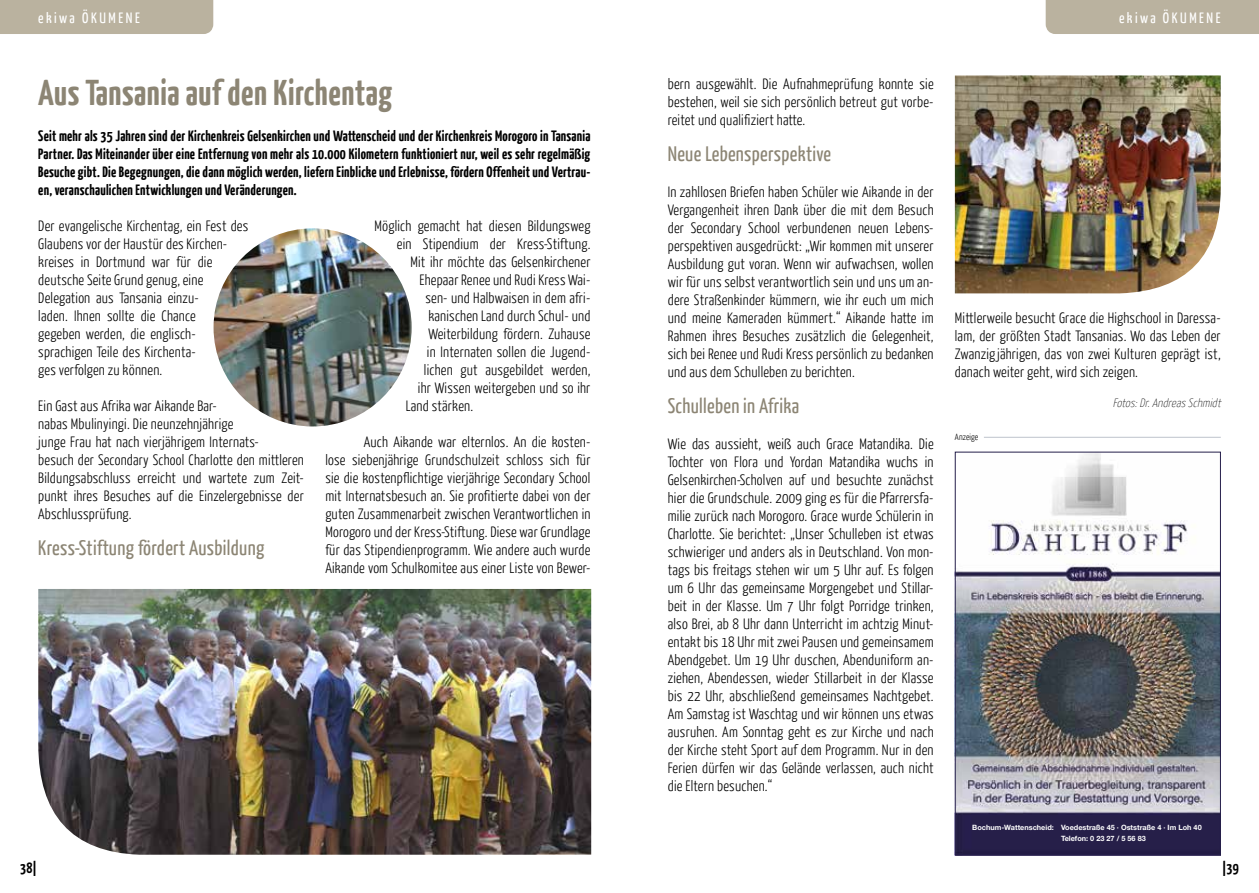
<style>
.page{position:relative;width:1259px;height:893px;background:#fff}
.page>*{position:absolute;margin:0;border:0;box-sizing:border-box;transform-origin:0 0}
.t1{font:700 36px "Yanone Kaffeesatz";letter-spacing:.015em;color:#8c8574}
.t2{font:21px "Yanone Kaffeesatz";letter-spacing:.015em;color:#8c8574}
.t3{font:300 15px/18px "Yanone Kaffeesatz";letter-spacing:.015em;color:#000;text-align:justify}
.t4{font:700 15px/18px "Yanone Kaffeesatz";letter-spacing:.015em;color:#000;text-align:justify}
.t5{font:15px "Yanone Kaffeesatz";letter-spacing:.17em;color:#fff}
.t6{font:italic 100 12px "Yanone Kaffeesatz";color:#000}
.t7{font:300 9px "Yanone Kaffeesatz";letter-spacing:.015em;color:#000}
.t8{font:700 7.35px/10.8px "Helvetica Neue";color:#fff}
</style>
<div class="page">
<img style="left:38px;top:589px;width:553px;height:266px">
<img style="left:955px;top:75px;width:265px;height:218px">
<img style="left:213px;top:228px;width:199px;height:198px;border-radius:99px">
<img style="left:957px;top:454px;width:261px;height:399px">
<div style="left:955px;top:452px;width:265px;height:403px;border:1px solid #241e4a"></div>
<hr style="left:984px;top:437px;width:236px;height:1px;background:#bec3cc">
<div style="left:0;top:0;width:213px;height:34px;background:#bab29f"></div>
<div style="left:1045px;top:0;width:214px;height:34px;background:#bab29f"></div>
<p class="t5" style="left:38px;top:8px;width:103px">ekiwa ÖKUMENE</p>
<p class="t5" style="left:1119px;top:8px;width:103px">ekiwa ÖKUMENE</p>
<h1 class="t1" style="left:38px;top:69px;width:355px">Aus Tansania auf den Kirchentag</h1>
<p class="t4" style="left:38px;top:126px;width:554px">Seit mehr als 35 Jahren sind der Kirchenkreis Gelsenkirchen und Wattenscheid und der Kirchenkreis Morogoro in Tansania Partner. Das Miteinander über eine Entfernung von mehr als 10.000 Kilometern funktioniert nur, weil es sehr regelmäßig Besuche gibt. Die Begegnungen, die dann möglich werden, liefern Einblicke und Erlebnisse, fördern Offenheit und Vertrau&shy;en, veranschaulichen Entwicklungen und Veränderungen.</p>
<p class="t3" style="left:38px;top:217px;width:212px;text-align:left">Der evangelische Kirchentag, ein Fest des<br>Glaubens vor der Haustür des Kirchen&shy;kreises in Dortmund war für die deutsche Seite Grund genug, eine<br>Delegation aus Tansania einzu-<br>laden. Ihnen sollte die Chance<br>gegeben werden, die englisch&shy;sprachigen Teile des Kirchenta-<br>ges verfolgen zu können.</p>
<p class="t3" style="left:38px;top:397px;width:267px;text-align:left">Ein Gast aus Afrika war Aikande Bar-<br>nabas Mbulinyingi. Die neunzehnjährige<br>junge Frau hat nach vierjährigem Internats-<br>besuch der Secondary School Charlotte den mittleren Bildungsabschluss erreicht und wartete zum Zeit&shy;punkt ihres Besuches auf die Einzelergebnisse der Abschlussprüfung.</p>
<h2 class="t2" style="left:38px;top:535px;width:227px">Kress-Stiftung fördert Ausbildung</h2>
<p class="t3" style="left:374px;top:217px;width:218px">Möglich gemacht hat diesen Bildungsweg</p>
<p class="t3" style="left:397px;top:235px;width:195px">ein Stipendium der Kress-Stiftung.</p>
<p class="t3" style="left:410px;top:253px;width:182px">Mit ihr möchte das Gelsenkirchener</p>
<p class="t3" style="left:419px;top:271px;width:172px">Ehepaar Renee und Rudi Kress Wai-</p>
<p class="t3" style="left:425px;top:289px;width:166px">sen- und Halbwaisen in dem afri-</p>
<p class="t3" style="left:428px;top:307px;width:164px">kanischen Land durch Schul- und</p>
<p class="t3" style="left:428px;top:325px;width:164px">Weiterbildung fördern. Zuhause</p>
<p class="t3" style="left:427px;top:343px;width:165px">in Internaten sollen die Jugend-</p>
<p class="t3" style="left:424px;top:361px;width:168px">lichen gut ausgebildet werden,</p>
<p class="t3" style="left:418px;top:379px;width:174px">ihr Wissen weitergeben und so ihr</p>
<p class="t3" style="left:406px;top:397px;width:69px">Land stärken.</p>
<p class="t3" style="left:325px;top:433px;width:267px;text-indent:38px">Auch Aikande war elternlos. An die kosten&shy;lose siebenjährige Grundschulzeit schloss sich für sie die kostenpflichtige vierjährige Secondary School mit Internatsbesuch an. Sie profitierte dabei von der guten Zusammenarbeit zwischen Verantwortlichen in Morogoro und der Kress-Stiftung. Diese war Grundlage für das Stipendienprogramm. Wie andere auch wurde Aikande vom Schulkomitee aus einer Liste von Bewer-</p>
<p class="t3" style="left:668px;top:74px;width:267px">bern ausgewählt. Die Aufnahmeprüfung konnte sie bestehen, weil sie sich persönlich betreut gut vorbe&shy;reitet und qualifiziert hatte.</p>
<h2 class="t2" style="left:668px;top:140px;width:165px">Neue Lebensperspektive</h2>
<p class="t3" style="left:668px;top:182px;width:267px">In zahllosen Briefen haben Schüler wie Aikande in der Vergangenheit ihren Dank über die mit dem Besuch der Secondary School verbundenen neuen Lebens&shy;perspektiven ausgedrückt: „Wir kommen mit unserer Ausbildung gut voran. Wenn wir aufwachsen, wollen wir für uns selbst verantwortlich sein und uns um an&shy;dere Straßenkinder kümmern, wie ihr euch um mich und meine Kameraden kümmert.“ Aikande hatte im Rahmen ihres Besuches zusätzlich die Gelegenheit, sich bei Renee und Rudi Kress persönlich zu bedanken und aus dem Schulleben zu berichten.</p>
<h2 class="t2" style="left:668px;top:392px;width:133px">Schulleben in Afrika</h2>
<p class="t3" style="left:668px;top:434px;width:267px">Wie das aussieht, weiß auch Grace Matandika. Die Tochter von Flora und Yordan Matandika wuchs in Gelsenkirchen-Scholven auf und besuchte zunächst hier die Grundschule. 2009 ging es für die Pfarrersfa&shy;milie zurück nach Morogoro. Grace wurde Schülerin in Charlotte. Sie berichtet: „Unser Schulleben ist etwas schwieriger und anders als in Deutschland. Von mon&shy;tags bis freitags stehen wir um 5 Uhr auf. Es folgen um 6 Uhr das gemeinsame Morgengebet und Stillar&shy;beit in der Klasse. Um 7 Uhr folgt Porridge trinken, also Brei, ab 8 Uhr dann Unterricht im achtzig Minut&shy;entakt bis 18 Uhr mit zwei Pausen und gemeinsamem Abendgebet. Um 19 Uhr duschen, Abenduniform an&shy;ziehen, Abendessen, wieder Stillarbeit in der Klasse bis 22 Uhr, abschließend gemeinsames Nachtgebet.<br>Am Samstag ist Waschtag und wir können uns etwas ausruhen. Am Sonntag geht es zur Kirche und nach der Kirche steht Sport auf dem Programm. Nur in den Ferien dürfen wir das Gelände verlassen, auch nicht die Eltern besuchen.“</p>
<p class="t3" style="left:955px;top:309px;width:267px">Mittlerweile besucht Grace die Highschool in Daressa&shy;lam, der größten Stadt Tansanias. Wo das Leben der Zwanzigjährigen, das von zwei Kulturen geprägt ist, danach weiter geht, wird sich zeigen.</p>
<p class="t6" style="left:1112px;top:396px;width:112px">Fotos:Dr.AndreasSchmidt</p>
<p class="t7" style="left:955px;top:431px;width:25px">Anzeige</p>
<p class="t8" style="left:1061px;top:822px;width:142px;text-indent:-89px">Bochum-Wattenscheid: Voedestraße 45 · Oststraße 4 · Im Loh 40<br>Telefon: 0 23 27 / 5 56 83</p>
<p class="t4" style="left:20px;top:858px;width:18px">38|</p>
<p class="t4" style="left:1222px;top:858px;width:18px">|39</p>
</div>
